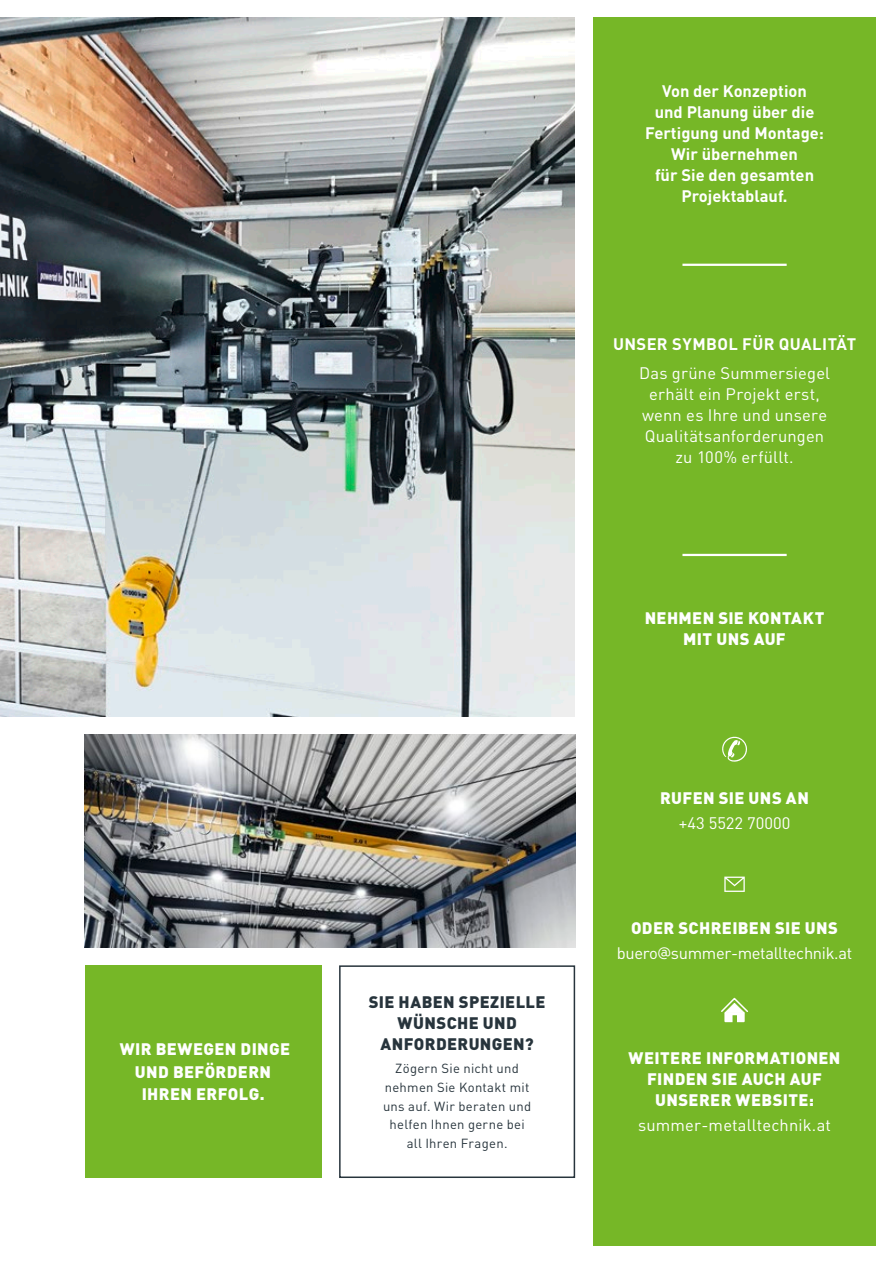
<style>
.page{position:relative;width:893px;height:1263px;background:#fff}
.page>*{position:absolute;margin:0;border:0;box-sizing:border-box;transform-origin:0 0}
.t1{font:16.5px/21px "DIN Pro";letter-spacing:.01em;color:#fff;text-align:center}
.t2{font:900 16.5px/21px "DIN Pro";letter-spacing:.02em;color:#fff;text-align:center}
.t3{font:700 16.5px/21.1px "DIN Pro";color:#fff;text-align:center}
.t4{font:16.5px/25.2px "DIN Pro";letter-spacing:-.02em;color:#fff;text-align:center}
.t5{font:900 16.5px/21px "DIN Pro";letter-spacing:.025em;color:#27343c;text-align:center}
.t6{font:700 16.5px "DIN Pro";letter-spacing:.02em;color:#fff}
.t7{font:13.05px/18.8px "DIN Pro";letter-spacing:.02em;color:#27343c;text-align:center}
.s1{font-weight:900}
.s2{font-family:"Interstate"}
</style>
<div class="page">
<div style="left:593px;top:17px;width:283px;height:1229px;background:#76b727"></div>
<hr style="left:682px;top:264px;width:105px;height:2px;background:#fff">
<hr style="left:682px;top:554px;width:105px;height:2px;background:#fff">
<svg style="left:722px;top:736px;width:25px;height:26px"></svg>
<svg style="left:724px;top:876px;width:21px;height:16px"></svg>
<svg style="left:721px;top:997px;width:27px;height:25px"></svg>
<div style="left:85px;top:965px;width:236px;height:213px;background:#76b727"></div>
<div style="left:339px;top:965px;width:236px;height:213px;border:2px solid #27343c"></div>
<img style="left:0;top:17px;width:574px;height:700px">
<img style="left:84px;top:735px;width:491px;height:212px">
<p class="t2" style="left:120px;top:1036px;width:172px;line-height:22.5px">WIR BEWEGEN DINGE<br>UND BEFÖRDERN<br>IHREN ERFOLG.</p>
<p class="t5" style="left:369px;top:989px;width:178px">SIE HABEN SPEZIELLE<br>WÜNSCHE UND<br>ANFORDERUNGEN?</p>
<p class="t7" style="left:383px;top:1058px;width:150px">Zögern Sie nicht und nehmen Sie Kontakt mit uns auf. Wir beraten und helfen Ihnen gerne bei all Ihren Fragen.</p>
<p class="t3" style="left:645px;top:79px;width:180px">Von der Konzeption<br>und Planung über die<br>Fertigung und Montage:<br>Wir übernehmen<br>für Sie den gesamten<br>Projektablauf.</p>
<p class="t6" style="left:613px;top:331px;width:245px">UNSER SYMBOL FÜR QUALITÄT</p>
<p class="t1" style="left:639px;top:361px;width:193px">Das grüne Summersiegel erhält ein Projekt erst, wenn es Ihre und unsere<br>Qualitätsanforderungen zu 100% erfüllt.</p>
<p class="t2" style="left:645px;top:605px;width:181px">NEHMEN SIE KONTAKT<br>MIT UNS AUF</p>
<p class="t2" style="left:660px;top:785px;width:150px">RUFEN SIE UNS AN</p>
<p class="t1" style="left:679px;top:811px;width:113px">+43 5522 70000</p>
<p class="t4" style="left:617px;top:914px;width:237px"><span class="s1">ODER SCHREIBEN SIE UNS </span>buero<span class="s2">@</span>summer-metalltechnik.at</p>
<p class="t2" style="left:629px;top:1045px;width:213px">WEITERE INFORMATIONEN<br>FINDEN SIE AUCH AUF<br>UNSERER WEBSITE:</p>
<p class="t1" style="left:638px;top:1113px;width:194px">summer-metalltechnik.at</p>
</div>
